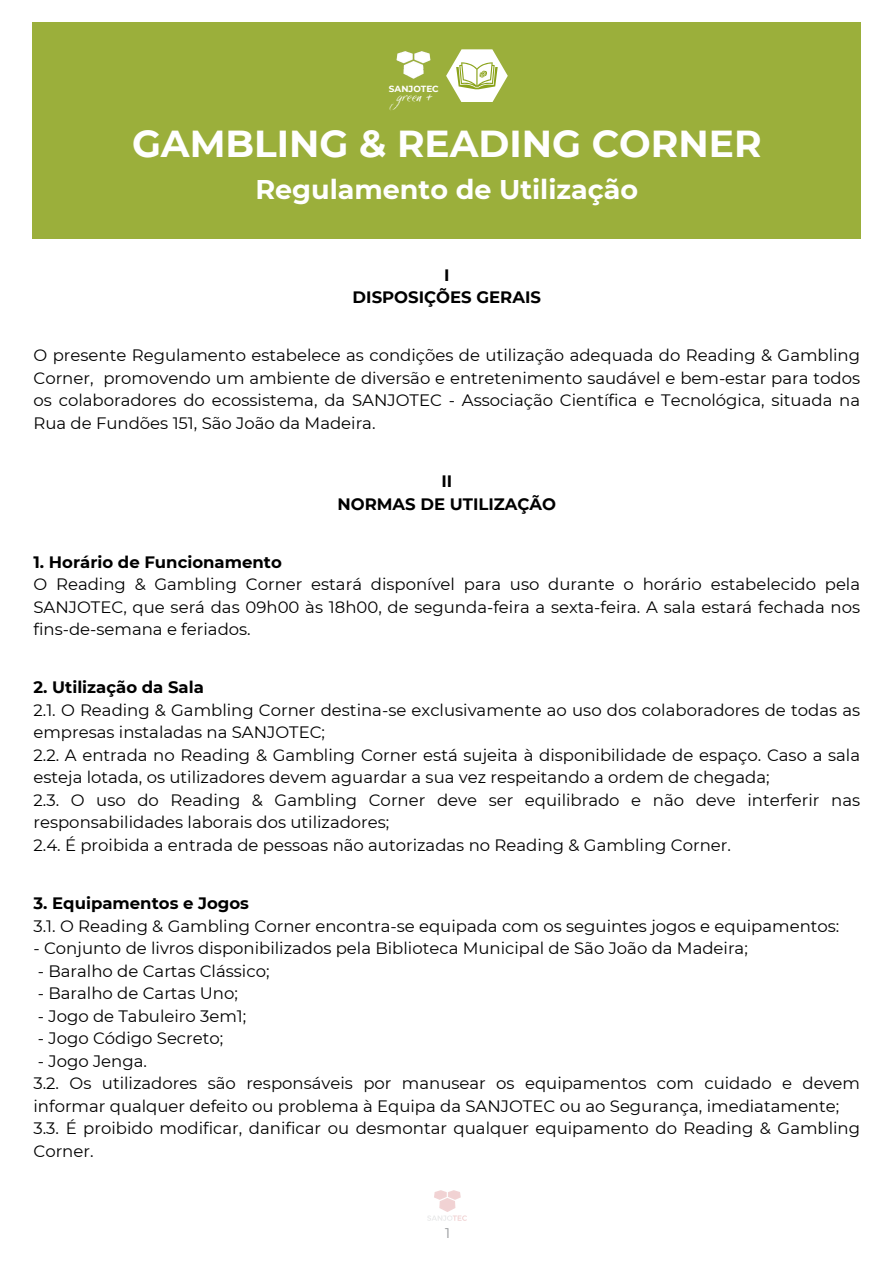
<style>
.page{position:relative;width:894px;height:1264px;background:#fff}
.page>*{position:absolute;margin:0;border:0;box-sizing:border-box;transform-origin:0 0}
.t1{font:700 37.5px "Montserrat";color:#fff}
.t2{font:700 27px "Montserrat";color:#fff}
.t3{font:16.5px/22.5px "Montserrat";color:#000}
.t4{font:700 16.5px/22.5px "Montserrat";color:#000;text-align:center}
.t5{font:14.1px "Six Hands Chalk";color:#fff}
.t6{font:13.95px "Montserrat";color:#939598}
.t7{font:700 8.85px "Montserrat";color:#fff}
.s1{font-weight:700}
</style>
<div class="page">
<div style="left:33px;top:22px;width:827px;height:217px;background:#9baf3b"></div>
<img style="left:427px;top:1190px;width:39px;height:31px">
<svg style="left:446px;top:49px;width:61px;height:53px"></svg>
<img style="left:396px;top:51px;width:35px;height:28px">
<h3 class="t7" style="left:389px;top:83px;width:51px">SANJOTEC</h3>
<h4 class="t5" style="left:396px;top:88px;width:37px">green +</h4>
<p class="t1" style="left:132px;top:121px;width:631px">GAMBLING &amp; READING CORNER</p>
<p class="t2" style="left:255px;top:172px;width:384px">Regulamento de Utilização</p>
<h5 class="t4" style="left:352px;top:263px;width:190px">I<br>DISPOSIÇÕES GERAIS</h5>
<p class="t3" style="left:33px;top:344px;width:827px;text-align:justify">O presente Regulamento estabelece as condições de utilização adequada do Reading &amp; Gambling Corner, promovendo um ambiente de diversão e entretenimento saudável e bem-estar para todos os colaboradores do ecossistema, da SANJOTEC - Associação Científica e Tecnológica, situada na Rua de Fundões 151, São João da Madeira.</p>
<p class="t4" style="left:337px;top:470px;width:220px">II<br>NORMAS DE UTILIZAÇÃO</p>
<h1 class="t3" style="left:33px;top:550px;width:827px"><span class="s1">1. Horário de Funcionamento<br></span>O Reading &amp; Gambling Corner estará disponível para uso durante o horário estabelecido pela SANJOTEC, que será das 09h00 às 18h00, de segunda-feira a sexta-feira. A sala estará fechada nos fins-de-semana e feriados.</h1>
<h2 class="t3" style="left:33px;top:676px;width:827px"><span class="s1">2. Utilização da Sala<br></span>2.1. O Reading &amp; Gambling Corner destina-se exclusivamente ao uso dos colaboradores de todas as empresas instaladas na SANJOTEC;<br>2.2. A entrada no Reading &amp; Gambling Corner está sujeita à disponibilidade de espaço. Caso a sala esteja lotada, os utilizadores devem aguardar a sua vez respeitando a ordem de chegada;<br>2.3. O uso do Reading &amp; Gambling Corner deve ser equilibrado e não deve interferir nas responsabilidades laborais dos utilizadores;<br>2.4. É proibida a entrada de pessoas não autorizadas no Reading &amp; Gambling Corner.</h2>
<h3 class="t3" style="left:33px;top:892px;width:807px"><span class="s1">3. Equipamentos e Jogos<br></span>3.1. O Reading &amp; Gambling Corner encontra-se equipada com os seguintes jogos e equipamentos:</h3>
<h3 class="t3" style="left:33px;top:937px;width:715px">- Conjunto de livros disponibilizados pela Biblioteca Municipal de São João da Madeira;</h3>
<h3 class="t3" style="left:38px;top:959px;width:233px">- Baralho de Cartas Clássico;</h3>
<h3 class="t3" style="left:38px;top:982px;width:201px">- Baralho de Cartas Uno;</h3>
<h3 class="t3" style="left:38px;top:1004px;width:210px">- Jogo de Tabuleiro 3em1;</h3>
<h3 class="t3" style="left:38px;top:1027px;width:187px">- Jogo Código Secreto;</h3>
<h3 class="t3" style="left:33px;top:1049px;width:827px">- Jogo Jenga.<br>3.2. Os utilizadores são responsáveis por manusear os equipamentos com cuidado e devem informar qualquer defeito ou problema à Equipa da SANJOTEC ou ao Segurança, imediatamente; 3.3. É proibido modificar, danificar ou desmontar qualquer equipamento do Reading &amp; Gambling Corner.</h3>
<p class="t6" style="left:445px;top:1224px;width:7px">1</p>
</div>
